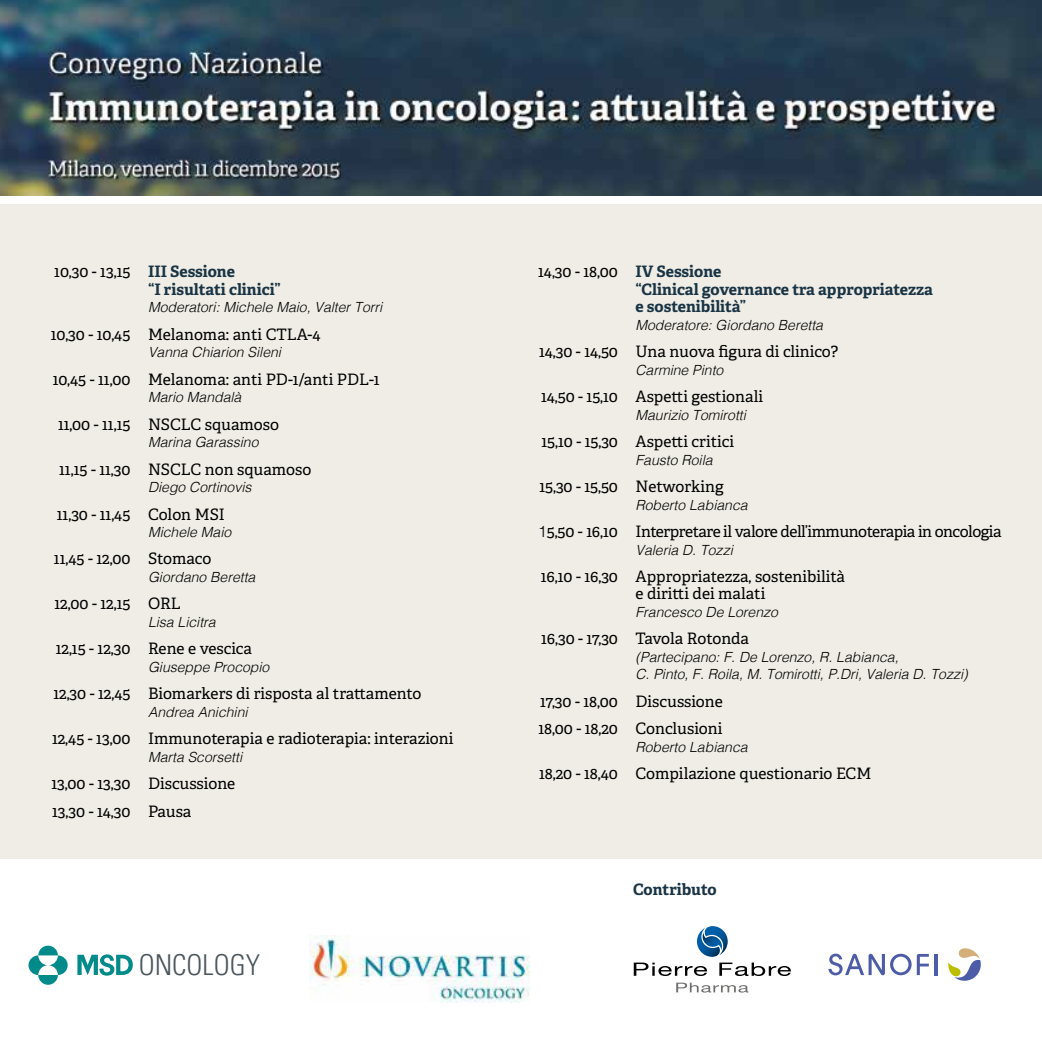
<style>
.page{position:relative;width:1042px;height:1042px;background:#fff}
.page>*{position:absolute;margin:0;border:0;box-sizing:border-box;transform-origin:0 0}
.t1{font:300 condensed 28.7px "Univers";color:#4b565c}
.t2{font:15.75px/27.5px "Adelle";color:#000}
.t3{font:700 15.75px/17.5px "Adelle";color:#193445}
.t4{font:15.75px "Adelle";letter-spacing:-.03em;color:#000}
.t5{font:italic 300 14px/17.5px "Helvetica";color:#000}
.s1{font-weight:400;color:#000}
.s2{font-family:"Helvetica";font-weight:300}
</style>
<div class="page">
<div style="left:0;top:205px;width:1042px;height:654px;background:#efede5"></div>
<img style="left:0;top:0;width:1042px;height:196px">
<svg style="left:634px;top:926px;width:157px;height:50px"></svg>
<svg style="left:676px;top:982px;width:72px;height:10px"></svg>
<hr style="left:934px;top:954px;width:3px;height:21px;background:#4d5ca6">
<svg style="left:917px;top:954px;width:12px;height:21px"></svg>
<svg style="left:828px;top:953px;width:83px;height:22px"></svg>
<svg style="left:948px;top:948px;width:33px;height:33px"></svg>
<svg style="left:38px;top:945px;width:20px;height:10px"></svg>
<svg style="left:38px;top:975px;width:20px;height:10px"></svg>
<svg style="left:29px;top:955px;width:18px;height:20px"></svg>
<svg style="left:49px;top:955px;width:19px;height:20px"></svg>
<svg style="left:77px;top:954px;width:56px;height:21px"></svg>
<img style="left:310px;top:935px;width:219px;height:67px">
<p class="t3" style="left:148px;top:262px;width:134px;text-indent:-94px"><span class="s1">10,30 - 13,15</span> III Sessione<br>“I risultati clinici”</p>
<p class="t5" style="left:148px;top:298px;width:236px">Moderatori: Michele Maio, Valter Torri</p>
<p class="t2" style="left:51px;top:320px;width:271px">10,30 - 10,45 Melanoma: anti CTLA-4</p>
<p class="t5" style="left:148px;top:343px;width:135px">Vanna Chiarion Sileni</p>
<p class="t2" style="left:53px;top:365px;width:328px">10,45 - 11,00 Melanoma: anti PD-1/anti PDL-1</p>
<p class="t5" style="left:148px;top:388px;width:95px">Mario Mandalà</p>
<p class="t2" style="left:58px;top:410px;width:223px">11,00 - 11,15 NSCLC squamoso</p>
<p class="t5" style="left:148px;top:433px;width:112px">Marina Garassino</p>
<p class="t2" style="left:59px;top:454px;width:254px">11,15 - 11,30 NSCLC non squamoso</p>
<p class="t5" style="left:148px;top:477px;width:105px">Diego Cortinovis</p>
<p class="t2" style="left:57px;top:499px;width:169px">11,30 - 11,45 Colon MSI</p>
<p class="t5" style="left:148px;top:522px;width:85px">Michele Maio</p>
<p class="t2" style="left:54px;top:544px;width:159px">11,45 - 12,00 Stomaco</p>
<p class="t5" style="left:148px;top:567px;width:109px">Giordano Beretta</p>
<p class="t2" style="left:55px;top:589px;width:128px">12,00 - 12,15 ORL</p>
<p class="t5" style="left:148px;top:612px;width:69px">Lisa Licitra</p>
<p class="t2" style="left:56px;top:634px;width:198px">12,15 - 12,30 Rene e vescica</p>
<p class="t5" style="left:148px;top:657px;width:123px">Giuseppe Procopio</p>
<p class="t2" style="left:53px;top:679px;width:369px">12,30 - 12,45 Biomarkers di risposta al trattamento</p>
<p class="t5" style="left:148px;top:702px;width:101px">Andrea Anichini</p>
<p class="t2" style="left:52px;top:724px;width:403px">12,45 - 13,00 Immunoterapia e radioterapia: interazioni</p>
<p class="t5" style="left:148px;top:747px;width:96px">Marta Scorsetti</p>
<p class="t2" style="left:51px;top:769px;width:185px">13,00 - 13,30 Discussione<br>13,30 - 14,30 Pausa</p>
<h1 class="t1" style="left:139px;top:948px;width:123px">ONCOLOGY</h1>
<p class="t3" style="left:635px;top:262px;width:299px;text-indent:-97px"><span class="s1">14,30 - 18,00</span> IV Sessione<br>“Clinical governance tra appropriatezza e sostenibilità”</p>
<p class="t5" style="left:635px;top:315px;width:189px">Moderatore: Giordano Beretta</p>
<p class="t2" style="left:539px;top:337px;width:301px">14,30 - 14,50 Una nuova figura di clinico?</p>
<p class="t5" style="left:635px;top:360px;width:89px">Carmine Pinto</p>
<p class="t2" style="left:541px;top:382px;width:223px">14,50 - 15,10 Aspetti gestionali</p>
<p class="t5" style="left:635px;top:405px;width:112px">Maurizio Tomirotti</p>
<p class="t2" style="left:541px;top:427px;width:194px">15,10 - 15,30 Aspetti critici</p>
<p class="t5" style="left:635px;top:450px;width:79px">Fausto Roila</p>
<p class="t2" style="left:539px;top:472px;width:186px">15,30 - 15,50 Networking</p>
<p class="t5" style="left:635px;top:495px;width:114px">Roberto Labianca</p>
<p class="t4" style="left:538px;top:520px;width:465px"><span class="s2">1</span>5,50 - 16,10 Interpretare il valore dell’immunoterapia in oncologia</p>
<p class="t5" style="left:635px;top:540px;width:99px">Valeria D. Tozzi</p>
<p class="t2" style="left:635px;top:567px;width:211px;line-height:17.5px;text-indent:-94px">16,10 - 16,30 Appropriatezza, sostenibilità e diritti dei malati</p>
<p class="t5" style="left:635px;top:602px;width:144px">Francesco De Lorenzo</p>
<p class="t2" style="left:541px;top:624px;width:209px">16,30 - 17,30 Tavola Rotonda</p>
<p class="t5" style="left:635px;top:647px;width:334px">(Partecipano: F. De Lorenzo, R. Labianca,<br>C. Pinto, F. Roila, M. Tomirotti, P.Dri, Valeria D. Tozzi)</p>
<p class="t2" style="left:538px;top:687px;width:186px">17,30 - 18,00 Discussione<br>18,00 - 18,20 Conclusioni</p>
<p class="t5" style="left:635px;top:737px;width:114px">Roberto Labianca</p>
<p class="t2" style="left:539px;top:759px;width:334px">18,20 - 18,40 Compilazione questionario ECM</p>
<p class="t3" style="left:633px;top:880px;width:85px">Contributo</p>
</div>
